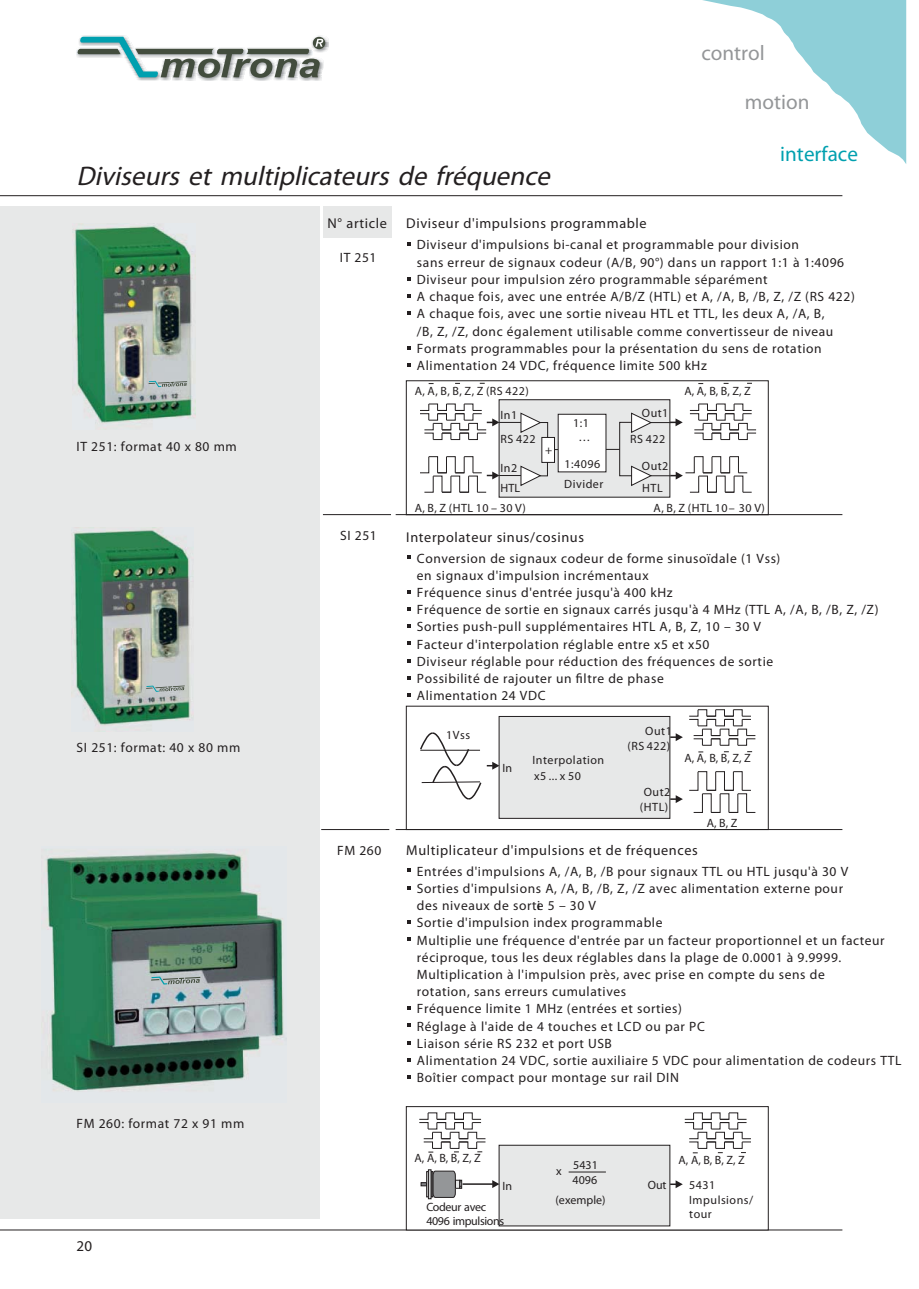
<style>
.page{position:relative;width:919px;height:1289px;background:#fff}
.page>*{position:absolute;margin:0;border:0;box-sizing:border-box;transform-origin:0 0}
.t1{font:italic 27px "Univers";color:#231f20}
.t2{font:700 21.15px "Univers";color:#949698}
.t3{font:700 21.15px "Univers";color:#00a0af}
.t4{font:700 condensed 15px "Univers";color:#231f20}
.t5{font:700 condensed 14.25px "Univers";letter-spacing:.045em;color:#231f20}
.t6{font:condensed 13.5px/17.2px "Univers";letter-spacing:.045em;color:#231f20}
.t7{font:700 condensed 13.5px "Univers";letter-spacing:.045em;color:#231f20}
.t8{font:condensed 12px/14.5px "Univers";letter-spacing:.045em;color:#231f20}
.t9{font:condensed 12px/14.5px "Univers";letter-spacing:-.03em;color:#231f20}
.t10{font:condensed 12px "Univers";color:#231f20}
.t11{font:12px "Arial";color:#231f20}
</style>
<div class="page">
<div style="left:0;top:206px;width:319px;height:1012px;background:#e7e8e8"></div>
<img style="left:45px;top:849px;width:242px;height:242px">
<div style="left:323px;top:206px;width:68px;height:32px;background:#e7e8e8"></div>
<svg style="left:702px;top:0;width:204px;height:164px"></svg>
<svg style="left:76px;top:36px;width:252px;height:45px"></svg>
<img style="left:72px;top:223px;width:124px;height:207px">
<svg style="left:148px;top:381px;width:39px;height:6px"></svg>
<img style="left:71px;top:527px;width:122px;height:203px">
<svg style="left:146px;top:685px;width:39px;height:6px"></svg>
<svg style="left:151px;top:976px;width:49px;height:8px"></svg>
<hr style="left:0;top:195px;width:842px;height:1px;background:#231f20">
<hr style="left:0;top:1229px;width:842px;height:1px;background:#231f20">
<hr style="left:323px;top:514px;width:68px;height:1px;background:#231f20">
<hr style="left:395px;top:514px;width:447px;height:1px;background:#231f20">
<svg style="left:407px;top:242px;width:3px;height:4px"></svg>
<svg style="left:407px;top:294px;width:3px;height:4px"></svg>
<svg style="left:407px;top:311px;width:3px;height:4px"></svg>
<svg style="left:407px;top:555px;width:3px;height:4px"></svg>
<svg style="left:407px;top:624px;width:3px;height:4px"></svg>
<svg style="left:407px;top:641px;width:3px;height:4px"></svg>
<svg style="left:407px;top:868px;width:3px;height:4px"></svg>
<svg style="left:407px;top:937px;width:3px;height:4px"></svg>
<svg style="left:407px;top:1023px;width:3px;height:4px"></svg>
<hr style="left:321px;top:829px;width:68px;height:1px;background:#231f20">
<hr style="left:395px;top:829px;width:447px;height:1px;background:#231f20">
<div style="left:406px;top:1106px;width:362px;height:124px;border:1px solid #231f20"></div>
<div style="left:499px;top:1145px;width:170px;height:80px;background:#e7e8e8"></div>
<div style="left:499px;top:1145px;width:171px;height:80px;border:1px solid #231f20"></div>
<hr style="left:462px;top:1183px;width:31px;height:1px;background:#231f20">
<svg style="left:492px;top:1180px;width:7px;height:7px"></svg>
<svg style="left:684px;top:1112px;width:67px;height:41px"></svg>
<div style="left:431px;top:1171px;width:2px;height:25px;border:1px solid #231f20"></div>
<div style="left:426px;top:1171px;width:2px;height:25px;border:1px solid #231f20"></div>
<div style="left:428px;top:1169px;width:3px;height:29px;border:1px solid #231f20"></div>
<svg style="left:421px;top:1182px;width:5px;height:3px"></svg>
<svg style="left:432px;top:1170px;width:30px;height:27px"></svg>
<svg style="left:670px;top:1180px;width:12px;height:8px"></svg>
<hr style="left:568px;top:1171px;width:38px;height:1px;background:#231f20">
<svg style="left:419px;top:1112px;width:66px;height:40px"></svg>
<div style="left:499px;top:400px;width:170px;height:97px;background:#e7e8e8"></div>
<div style="left:499px;top:399px;width:171px;height:98px;border:1px solid #231f20"></div>
<div style="left:406px;top:380px;width:362px;height:135px;border:1px solid #231f20"></div>
<svg style="left:689px;top:403px;width:67px;height:37px"></svg>
<svg style="left:630px;top:412px;width:52px;height:21px"></svg>
<svg style="left:630px;top:456px;width:121px;height:37px"></svg>
<div style="left:619px;top:422px;width:13px;height:54px;border:1px solid #231f20"></div>
<div style="left:558px;top:414px;width:48px;height:58px;background:#fff"></div>
<svg style="left:606px;top:449px;width:13px;height:1px"></svg>
<svg style="left:420px;top:403px;width:138px;height:90px"></svg>
<div style="left:499px;top:716px;width:170px;height:102px;background:#e7e8e8"></div>
<div style="left:499px;top:716px;width:171px;height:102px;border:1px solid #231f20"></div>
<svg style="left:420px;top:731px;width:79px;height:69px"></svg>
<svg style="left:670px;top:733px;width:12px;height:8px"></svg>
<svg style="left:670px;top:795px;width:12px;height:8px"></svg>
<svg style="left:689px;top:709px;width:66px;height:43px"></svg>
<svg style="left:689px;top:771px;width:66px;height:42px"></svg>
<h1 class="t1" style="left:77px;top:165px;width:480px">Diviseurs et multiplicateurs de fréquence</h1>
<p class="t5" style="left:327px;top:217px;width:61px">N° article</p>
<p class="t5" style="left:406px;top:218px;width:242px">Diviseur d'impulsions programmable</p>
<h2 class="t2" style="left:701px;top:45px;width:65px">control</h2>
<h2 class="t2" style="left:744px;top:94px;width:66px">motion</h2>
<h2 class="t3" style="left:780px;top:146px;width:79px">interface</h2>
<p class="t6" style="left:77px;top:439px;width:162px">IT 251: format 40 x 80 mm</p>
<p class="t6" style="left:77px;top:739px;width:165px">SI 251: format: 40 x 80 mm</p>
<p class="t6" style="left:77px;top:1115px;width:169px">FM 260: format 72 x 91 mm</p>
<p class="t4" style="left:77px;top:1239px;width:17px">20</p>
<p class="t7" style="left:340px;top:252px;width:38px">IT 251</p>
<p class="t7" style="left:340px;top:530px;width:38px">SI 251</p>
<p class="t7" style="left:337px;top:845px;width:46px">FM 260</p>
<p class="t6" style="left:417px;top:237px;width:439px">Diviseur d'impulsions bi-canal et programmable pour division<br>sans erreur de signaux codeur (A/B, 90°) dans un rapport 1:1 à 1:4096<br>Diviseur pour impulsion zéro programmable séparément<br>A chaque fois, avec une entrée A/B/Z (HTL) et A, /A, B, /B, Z, /Z (RS 422)<br>A chaque fois, avec une sortie niveau HTL et TTL, les deux A, /A, B,<br>/B, Z, /Z, donc également utilisable comme convertisseur de niveau Formats programmables pour la présentation du sens de rotation Alimentation 24 VDC, fréquence limite 500 kHz</p>
<p class="t8" style="left:414px;top:384px;width:116px">A, A, B, B, Z, Z (RS 422)</p>
<p class="t8" style="left:684px;top:384px;width:68px">A, A, B, B, Z, Z</p>
<p class="t8" style="left:500px;top:409px;width:18px">In1</p>
<p class="t8" style="left:500px;top:433px;width:36px">RS 422</p>
<p class="t11" style="left:500px;top:480px;width:21px">HTL</p>
<p class="t8" style="left:500px;top:462px;width:18px">In2</p>
<p class="t8" style="left:414px;top:501px;width:113px">A, B, Z (HTL 10 – 30 V)</p>
<p class="t11" style="left:545px;top:443px;width:9px">+</p>
<p class="t8" style="left:573px;top:417px;width:19px;line-height:13.5px;text-align:center">1:1 …</p>
<p class="t8" style="left:564px;top:455px;width:41px;line-height:20px">1:4096<br>Divider</p>
<p class="t5" style="left:406px;top:531px;width:179px">Interpolateur sinus/cosinus</p>
<p class="t8" style="left:641px;top:407px;width:28px">Out1</p>
<p class="t8" style="left:630px;top:433px;width:36px">RS 422</p>
<p class="t8" style="left:642px;top:481px;width:22px">HTL</p>
<p class="t8" style="left:641px;top:460px;width:28px">Out2</p>
<p class="t8" style="left:653px;top:501px;width:113px">A, B, Z (HTL 10 30 V)</p>
<p class="t8" style="left:728px;top:501px;width:7px">–</p>
<p class="t6" style="left:417px;top:550px;width:463px">Conversion de signaux codeur de forme sinusoïdale (1 Vss)<br>en signaux d'impulsion incrémentaux<br>Fréquence sinus d'entrée jusqu'à 400 kHz<br>Fréquence de sortie en signaux carrés jusqu'à 4 MHz (TTL A, /A, B, /B, Z, /Z)<br>Sorties push-pull supplémentaires HTL A, B, Z, 10 – 30 V<br>Facteur d'interpolation réglable entre x5 et x50<br>Diviseur réglable pour réduction des fréquences de sortie<br>Possibilité de rajouter un filtre de phase<br>Alimentation 24 VDC</p>
<p class="t8" style="left:446px;top:728px;width:25px">1Vss</p>
<p class="t8" style="left:502px;top:761px;width:11px">In</p>
<p class="t8" style="left:532px;top:753px;width:73px">Interpolation</p>
<p class="t8" style="left:534px;top:769px;width:48px">x5 ... x 50</p>
<p class="t8" style="left:627px;top:725px;width:46px;text-align:right">Out1 (RS 422)</p>
<p class="t8" style="left:640px;top:785px;width:32px;text-align:center">Out2 (HTL)</p>
<p class="t8" style="left:684px;top:751px;width:68px">A, A, B, B, Z, Z</p>
<p class="t8" style="left:706px;top:816px;width:32px">A, B, Z</p>
<p class="t5" style="left:406px;top:844px;width:293px">Multiplicateur d'impulsions et de fréquences</p>
<p class="t6" style="left:417px;top:863px;width:486px">Entrées d'impulsions A, /A, B, /B pour signaux TTL ou HTL jusqu'à 30 V<br>Sorties d'impulsions A, /A, B, /B, Z, /Z avec alimentation externe pour<br>des niveaux de sortie 5 – 30 V<br>Sortie d'impulsion index programmable<br>Multiplie une fréquence d'entrée par un facteur proportionnel et un facteur réciproque, tous les deux réglables dans la plage de 0.0001 à 9.9999.<br>Multiplication à l'impulsion près, avec prise en compte du sens de<br>rotation, sans erreurs cumulatives<br>Fréquence limite 1 MHz (entrées et sorties)<br>Réglage à l'aide de 4 touches et LCD ou par PC<br>Liaison série RS 232 et port USB<br>Alimentation 24 VDC, sortie auxiliaire 5 VDC pour alimentation de codeurs TTL Boîtier compact pour montage sur rail DIN</p>
<p class="t8" style="left:414px;top:1151px;width:68px">A, A, B, B, Z, Z</p>
<p class="t9" style="left:426px;top:1200px;width:79px">Codeur avec<br>4096 impulsions</p>
<p class="t8" style="left:573px;top:1158px;width:26px">5431</p>
<p class="t8" style="left:556px;top:1164px;width:7px">x</p>
<p class="t10" style="left:555px;top:1194px;width:52px">(exemple)</p>
<p class="t8" style="left:572px;top:1173px;width:26px">4096</p>
<p class="t8" style="left:502px;top:1179px;width:11px">In</p>
<p class="t8" style="left:647px;top:1178px;width:20px">Out</p>
<p class="t8" style="left:678px;top:1152px;width:68px">A, A, B, B, Z, Z</p>
<p class="t8" style="left:689px;top:1178px;width:66px">5431<br>Impulsions/ tour</p>
</div>
